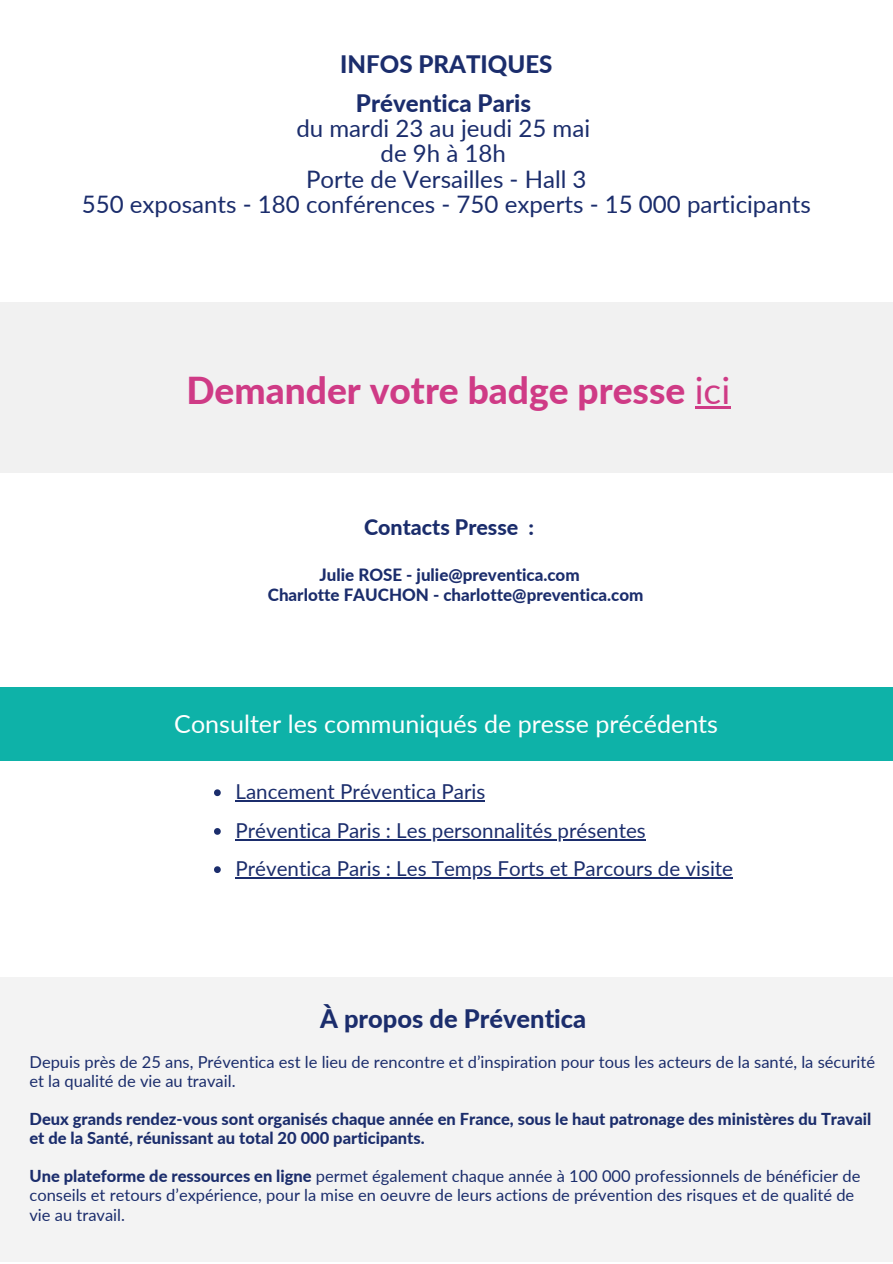
<style>
.page{position:relative;width:893px;height:1264px;background:#fff}
.page>*{position:absolute;margin:0;border:0;box-sizing:border-box;transform-origin:0 0}
.t1{font:800 37.05px "Lato";color:#cf3b86}
.t2{font:800 25.5px "Lato";color:#1b2d6c}
.t3{font:25.05px "Lato";color:#fff}
.t4{font:24.15px "Lato";color:#1b2d6c}
.t5{font:800 24.15px "Lato";color:#1b2d6c}
.t6{font:800 21.45px "Lato";color:#1b2d6c}
.t7{font:20.55px "Lato";color:#1b2d6c}
.t8{font:800 16.95px "Lato";color:#1b2d6c}
.t9{font:16.5px/19px "Lato";color:#1b2d6c}
.t10{font:800 16.5px/19px "Lato";color:#1b2d6c}
.s1{font-weight:400}
.s2{font-weight:800}
</style>
<div class="page">
<div style="left:0;top:687px;width:892px;height:73px;background:#0eb2a8"></div>
<div style="left:0;top:302px;width:892px;height:171px;background:#f1f1f1"></div>
<hr style="left:694px;top:406px;width:36px;height:2px;background:#cf3b86">
<div style="left:0;top:977px;width:892px;height:285px;background:#f3f3f3"></div>
<svg style="left:214px;top:828px;width:7px;height:6px"></svg>
<hr style="left:235px;top:839px;width:410px;height:1px;background:#1b2d6c">
<svg style="left:214px;top:789px;width:7px;height:7px"></svg>
<hr style="left:235px;top:800px;width:250px;height:1px;background:#1b2d6c">
<svg style="left:214px;top:866px;width:7px;height:7px"></svg>
<hr style="left:235px;top:877px;width:498px;height:1px;background:#1b2d6c">
<p class="t5" style="left:340px;top:49px;width:214px">INFOS PRATIQUES</p>
<p class="t5" style="left:356px;top:88px;width:176px">Préventica Paris</p>
<p class="t4" style="left:296px;top:113px;width:295px">du mardi 23 au jeudi 25 mai</p>
<p class="t4" style="left:380px;top:139px;width:127px">de 9h à 18h</p>
<p class="t4" style="left:306px;top:164px;width:282px">Porte de Versailles - Hall 3</p>
<p class="t4" style="left:82px;top:189px;width:730px">550 exposants - 180 conférences - 750 experts - 15 000 participants</p>
<p class="t1" style="left:186px;top:368px;width:545px">Demander votre badge presse <span class="s1">ici</span></p>
<p class="t6" style="left:364px;top:514px;width:172px">Contacts Presse :</p>
<p class="t8" style="left:319px;top:564px;width:261px">Julie ROSE - julie@preventica.com</p>
<p class="t8" style="left:268px;top:584px;width:377px">Charlotte FAUCHON - charlotte@preventica.com</p>
<p class="t3" style="left:174px;top:708px;width:545px">Consulter les communiqués de presse précédents</p>
<p class="t7" style="left:235px;top:779px;width:251px">Lancement Préventica Paris</p>
<p class="t7" style="left:235px;top:817px;width:412px">Préventica Paris : Les personnalités présentes</p>
<p class="t7" style="left:235px;top:856px;width:499px">Préventica Paris : Les Temps Forts et Parcours de visite</p>
<p class="t2" style="left:320px;top:1003px;width:268px">À propos de Préventica</p>
<p class="t9" style="left:29px;top:1051px;width:847px">Depuis près de 25 ans, Préventica est le lieu de rencontre et d’inspiration pour tous les acteurs de la santé, la sécurité et la qualité de vie au travail.</p>
<p class="t10" style="left:29px;top:1108px;width:843px">Deux grands rendez-vous sont organisés chaque année en France, sous le haut patronage des ministères du Travail et de la Santé, réunissant au total 20 000 participants.</p>
<p class="t9" style="left:29px;top:1166px;width:832px"><span class="s2">Une plateforme de ressources en ligne</span> permet également chaque année à 100 000 professionnels de bénéficier de conseils et retours d’expérience, pour la mise en oeuvre de leurs actions de prévention des risques et de qualité de vie au travail.</p>
</div>
